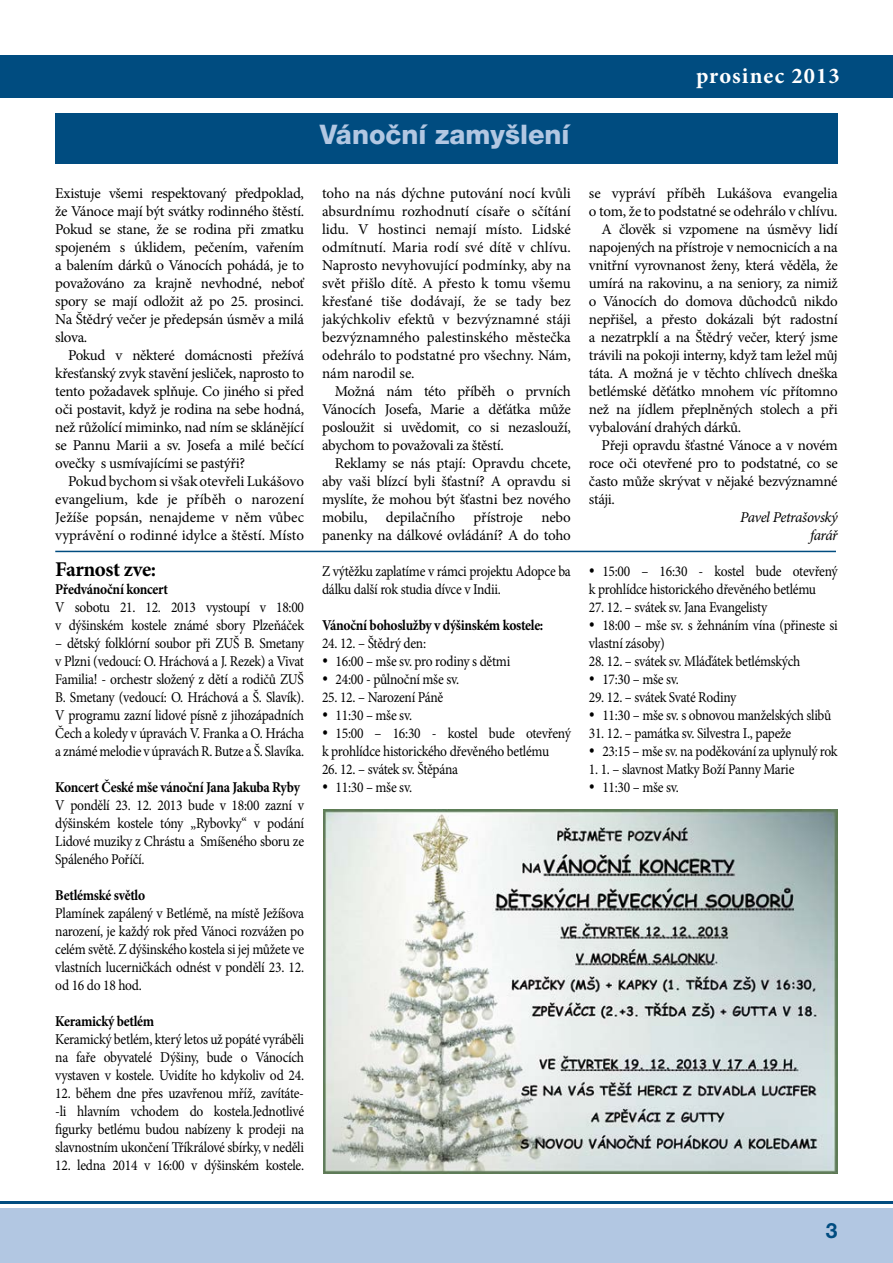
<style>
.page{position:relative;width:893px;height:1263px;background:#fff}
.page>*{position:absolute;margin:0;border:0;box-sizing:border-box;transform-origin:0 0}
.t1{font:800 27px "Helvetica Neue CE";color:#b2c7e2}
.t2{font:700 22.5px "Minion Pro";letter-spacing:.05em;color:#fff}
.t3{font:700 21px "Minion Pro";letter-spacing:-.02em;color:#000}
.t4{font:700 21px "Helvetica Neue CE";color:#004c80}
.t5{font:15px/18px "Minion Pro";letter-spacing:-.02em;color:#000;text-align:justify}
.t6{font:15px/18px "Minion Pro";letter-spacing:-.02em;color:#000;scale:.9 1}
.t7{font:700 15px "Minion Pro";letter-spacing:-.02em;color:#000;scale:.9 1}
.t8{font:italic 15px/18px "Minion Pro";letter-spacing:-.035em;color:#000;text-align:right}
</style>
<div class="page">
<div style="left:0;top:1208px;width:893px;height:55px;background:#b2c7e2"></div>
<div style="left:0;top:55px;width:893px;height:43px;background:#004c80"></div>
<hr style="left:0;top:1201px;width:893px;height:2px;background:#004c80">
<div style="left:55px;top:113px;width:782px;height:51px;background:#004c80"></div>
<img style="left:323px;top:810px;width:515px;height:363px">
<hr style="left:55px;top:551px;width:781px;height:1px;background:#004c80">
<h1 class="t1" style="left:320px;top:120px;width:252px">Vánoční zamyšlení</h1>
<p class="t5" style="left:55px;top:184px;width:250px">Existuje všemi respektovaný předpoklad, že Vánoce mají být svátky rodinného štěstí.<br>Pokud se stane, že se rodina při zmatku spojeném s úklidem, pečením, vařením a balením dárků o Vánocích pohádá, je to považováno za krajně nevhodné, neboť spory se mají odložit až po 25. prosinci.<br>Na Štědrý večer je předepsán úsměv a milá slova.</p>
<p class="t5" style="left:55px;top:346px;width:250px;text-indent:13px">Pokud v některé domácnosti přežívá křesťanský zvyk stavění jesliček, naprosto to tento požadavek splňuje. Co jiného si před oči postavit, když je rodina na sebe hodná, než růžolící miminko, nad ním se sklánějící se Pannu Marii a sv. Josefa a milé bečící ovečky s usmívajícími se pastýři?</p>
<p class="t5" style="left:55px;top:472px;width:250px;text-indent:13px">Pokud bychom si však otevřeli Lukášovo evangelium, kde je příběh o narození Ježíše popsán, nenajdeme v něm vůbec vyprávění o rodinné idylce a štěstí. Místo</p>
<h3 class="t3" style="left:55px;top:554px;width:102px">Farnost zve:</h3>
<p class="t7" style="left:55px;top:579px;width:127px">Předvánoční koncert</p>
<p class="t6" style="left:55px;top:598px;width:278px">V sobotu 21. 12. 2013 vystoupí v 18:00 v dýšinském kostele známé sbory Plzeňáček</p>
<p class="t6" style="left:55px;top:634px;width:278px;text-align:justify">– dětský folklórní soubor při ZUŠ B. Smetany v Plzni (vedoucí: O. Hráchová a J. Rezek) a Vivat Familia! - orchestr složený z dětí a rodičů ZUŠ B. Smetany (vedoucí: O. Hráchová a Š. Slavík).<br>V programu zazní lidové písně z jihozápadních Čech a koledy v úpravách V. Franka a O. Hrácha a známé melodie v úpravách R. Butze a Š. Slavíka.</p>
<p class="t7" style="left:55px;top:777px;width:273px">Koncert České mše vánoční Jana Jakuba Ryby</p>
<p class="t6" style="left:55px;top:796px;width:278px;text-align:justify">V pondělí 23. 12. 2013 bude v 18:00 zazní v dýšinském kostele tóny „Rybovky“ v podání Lidové muziky z Chrástu a Smíšeného sboru ze Spáleného Poříčí.</p>
<p class="t7" style="left:55px;top:885px;width:102px">Betlémské světlo</p>
<p class="t6" style="left:55px;top:904px;width:278px;text-align:justify">Plamínek zapálený v Betlémě, na místě Ježíšova narození, je každý rok před Vánoci rozvážen po celém světě. Z dýšinského kostela si jej můžete ve vlastních lucerničkách odnést v pondělí 23. 12. od 16 do 18 hod.</p>
<p class="t7" style="left:55px;top:1011px;width:111px">Keramický betlém</p>
<p class="t6" style="left:55px;top:1030px;width:278px;text-align:justify">Keramický betlém, který letos už popáté vyráběli na faře obyvatelé Dýšiny, bude o Vánocích vystaven v kostele. Uvidíte ho kdykoliv od 24.</p>
<p class="t6" style="left:55px;top:1084px;width:278px;text-align:justify">12. během dne přes uzavřenou mříž, zavítáte--li hlavním vchodem do kostela.Jednotlivé figurky betlému budou nabízeny k prodeji na slavnostním ukončení Tříkrálové sbírky, v neděli</p>
<p class="t6" style="left:55px;top:1156px;width:278px">12. ledna 2014 v 16:00 v dýšinském kostele.</p>
<p class="t5" style="left:322px;top:184px;width:250px">toho na nás dýchne putování nocí kvůli absurdnímu rozhodnutí císaře o sčítání lidu. V hostinci nemají místo. Lidské odmítnutí. Maria rodí své dítě v chlívu.<br>Naprosto nevyhovující podmínky, aby na svět přišlo dítě. A přesto k tomu všemu křesťané tiše dodávají, že se tady bez jakýchkoliv efektů v bezvýznamné stáji bezvýznamného palestinského městečka odehrálo to podstatné pro všechny. Nám, nám narodil se.</p>
<p class="t5" style="left:322px;top:382px;width:250px;text-indent:13px">Možná nám této příběh o prvních Vánocích Josefa, Marie a děťátka může posloužit si uvědomit, co si nezaslouží, abychom to považovali za štěstí.</p>
<p class="t5" style="left:322px;top:454px;width:250px;text-indent:13px">Reklamy se nás ptají: Opravdu chcete, aby vaši blízcí byli šťastní? A opravdu si myslíte, že mohou být šťastni bez nového mobilu, depilačního přístroje nebo panenky na dálkové ovládání? A do toho</p>
<p class="t6" style="left:322px;top:562px;width:278px">Z výtěžku zaplatíme v rámci projektu Adopce ba dálku další rok studia dívce v Indii.</p>
<p class="t7" style="left:322px;top:615px;width:247px">Vánoční bohoslužby v dýšinském kostele:</p>
<p class="t6" style="left:322px;top:634px;width:117px">24. 12. – Štědrý den:</p>
<p class="t6" style="left:322px;top:652px;width:211px">• 16:00 – mše sv. pro rodiny s dětmi</p>
<p class="t6" style="left:322px;top:670px;width:154px">• 24:00 - půlnoční mše sv.</p>
<p class="t6" style="left:322px;top:688px;width:136px">25. 12. – Narození Páně</p>
<p class="t6" style="left:322px;top:706px;width:101px">• 11:30 – mše sv.</p>
<p class="t6" style="left:322px;top:724px;width:278px">• 15:00 – 16:30 - kostel bude otevřený k prohlídce historického dřevěného betlému</p>
<p class="t6" style="left:322px;top:760px;width:153px">26. 12. – svátek sv. Štěpána</p>
<p class="t6" style="left:322px;top:778px;width:101px">• 11:30 – mše sv.</p>
<h2 class="t2" style="left:696px;top:60px;width:145px">prosinec 2013</h2>
<p class="t5" style="left:589px;top:184px;width:250px">se vypráví příběh Lukášova evangelia</p>
<p class="t5" style="left:589px;top:202px;width:250px">o tom, že to podstatné se odehrálo v chlívu.</p>
<p class="t5" style="left:602px;top:220px;width:238px">A člověk si vzpomene na úsměvy lidí</p>
<p class="t5" style="left:589px;top:238px;width:250px">napojených na přístroje v nemocnicích a na</p>
<p class="t5" style="left:589px;top:256px;width:250px">vnitřní vyrovnanost ženy, která věděla, že</p>
<p class="t5" style="left:589px;top:274px;width:250px">umírá na rakovinu, a na seniory, za nimiž</p>
<p class="t5" style="left:589px;top:292px;width:250px">o Vánocích do domova důchodců nikdo</p>
<p class="t5" style="left:589px;top:310px;width:250px">nepřišel, a přesto dokázali být radostní</p>
<p class="t5" style="left:589px;top:328px;width:250px">a nezatrpklí a na Štědrý večer, který jsme</p>
<p class="t5" style="left:589px;top:346px;width:250px">trávili na pokoji interny, když tam ležel můj</p>
<p class="t5" style="left:589px;top:364px;width:250px">táta. A možná je v těchto chlívech dneška</p>
<p class="t5" style="left:589px;top:382px;width:250px">betlémské děťátko mnohem víc přítomno</p>
<p class="t5" style="left:589px;top:400px;width:250px">než na jídlem přeplněných stolech a při</p>
<p class="t5" style="left:589px;top:418px;width:154px">vybalování drahých dárků.</p>
<p class="t5" style="left:602px;top:436px;width:238px">Přeji opravdu šťastné Vánoce a v novém</p>
<p class="t5" style="left:589px;top:454px;width:250px">roce oči otevřené pro to podstatné, co se</p>
<p class="t5" style="left:589px;top:472px;width:250px">často může skrývat v nějaké bezvýznamné</p>
<p class="t5" style="left:589px;top:490px;width:28px">stáji.</p>
<p class="t8" style="left:740px;top:508px;width:99px">Pavel Petrašovský farář</p>
<p class="t6" style="left:589px;top:562px;width:278px">• 15:00 – 16:30 - kostel bude otevřený k prohlídce historického dřevěného betlému</p>
<p class="t6" style="left:589px;top:598px;width:200px">27. 12. – svátek sv. Jana Evangelisty</p>
<p class="t6" style="left:589px;top:616px;width:278px">• 18:00 – mše sv. s žehnáním vína (přineste si vlastní zásoby)</p>
<p class="t6" style="left:589px;top:652px;width:236px">28. 12. – svátek sv. Mláďátek betlémských</p>
<p class="t6" style="left:589px;top:670px;width:101px">• 17:30 – mše sv.</p>
<p class="t6" style="left:589px;top:688px;width:165px">29. 12. – svátek Svaté Rodiny</p>
<p class="t6" style="left:589px;top:706px;width:271px">• 11:30 – mše sv. s obnovou manželských slibů</p>
<p class="t6" style="left:589px;top:724px;width:226px">31. 12. – památka sv. Silvestra I., papeže</p>
<p class="t6" style="left:589px;top:742px;width:278px">• 23:15 – mše sv. na poděkování za uplynulý rok</p>
<p class="t6" style="left:589px;top:760px;width:230px">1. 1. – slavnost Matky Boží Panny Marie</p>
<p class="t6" style="left:589px;top:778px;width:101px">• 11:30 – mše sv.</p>
<h3 class="t4" style="left:826px;top:1218px;width:13px">3</h3>
</div>
